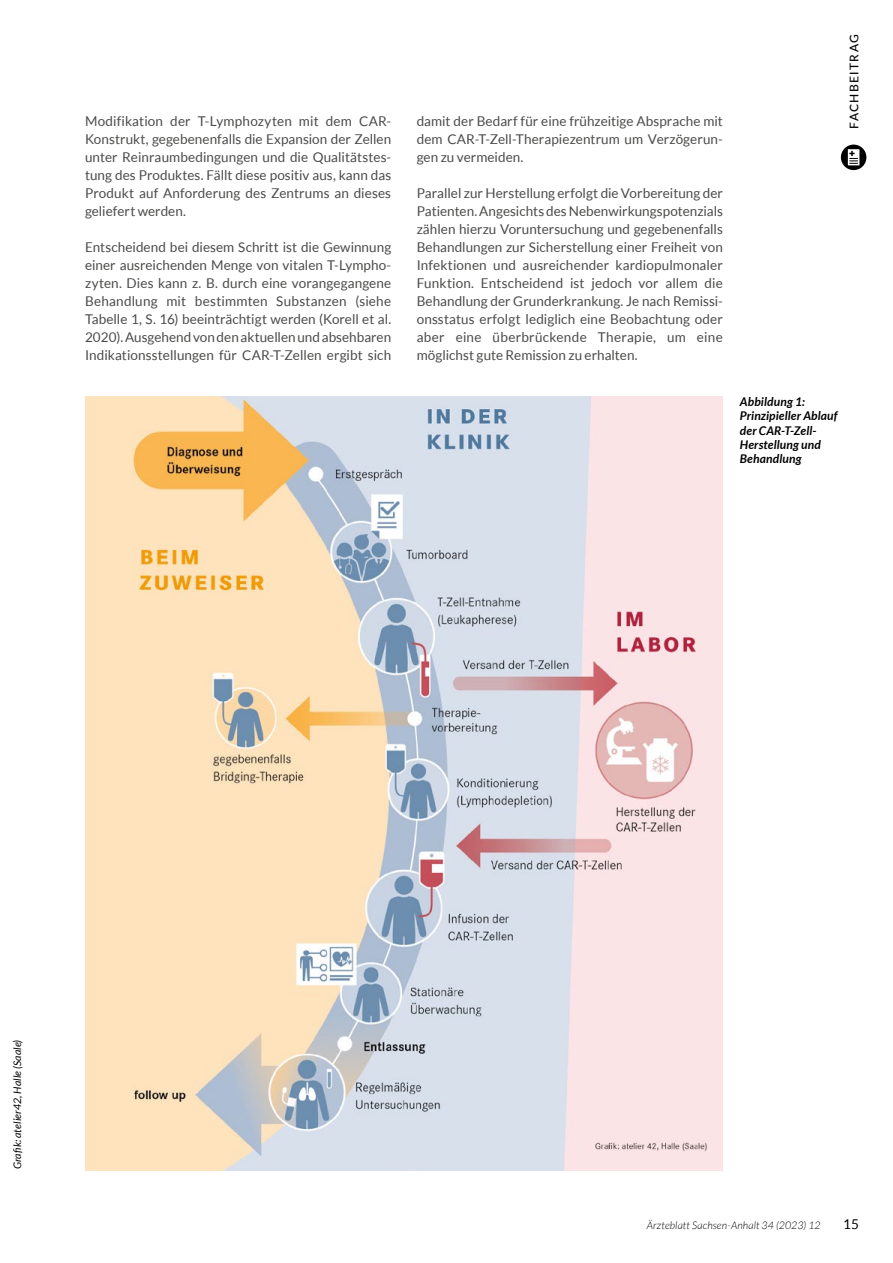
<style>
.page{position:relative;width:893px;height:1263px;background:#fff}
.page>*{position:absolute;margin:0;border:0;box-sizing:border-box;transform-origin:0 0}
.t1{font:13.5px/18px "Lato";letter-spacing:.005em;color:#4a4a49;text-align:justify}
.t2{font:13.5px "Lato";color:#000}
.t3{font:italic 700 12px/14.4px "Lato";letter-spacing:.01em;color:#000}
.t4{font:500 12px "Lato";letter-spacing:.11em;color:#000}
.t5{font:italic 300 10.5px "Lato";letter-spacing:.015em;color:#000}
.t6{font:italic 10.5px "Lato";letter-spacing:.01em;color:#000}
</style>
<div class="page">
<svg style="left:841px;top:145px;width:25px;height:25px"></svg>
<svg style="left:848px;top:149px;width:11px;height:16px"></svg>
<svg style="left:849px;top:151px;width:9px;height:13px"></svg>
<img style="left:85px;top:396px;width:638px;height:774px">
<p class="t1" style="left:85px;top:112px;width:308px">Modifikation der T-Lymphozyten mit dem CAR-Konstrukt, gegebenenfalls die Expansion der Zellen unter Reinraumbedingungen und die Qualitätstes&shy;tung des Produktes. Fällt diese positiv aus, kann das Produkt auf Anforderung des Zentrums an dieses geliefert werden.</p>
<p class="t1" style="left:85px;top:238px;width:308px">Entscheidend bei diesem Schritt ist die Gewinnung einer ausreichenden Menge von vitalen T-Lympho&shy;zyten. Dies kann z. B. durch eine vorangegangene Behandlung mit bestimmten Substanzen (siehe Tabelle 1, S. 16) beeinträchtigt werden (Korell et al.<br>2020). Ausgehend von den aktuellen und absehbaren Indikationsstellungen für CAR-T-Zellen ergibt sich</p>
<p class="t1" style="left:417px;top:112px;width:308px">damit der Bedarf für eine frühzeitige Absprache mit dem CAR-T-Zell-Therapiezentrum um Verzögerun&shy;gen zu vermeiden.</p>
<p class="t1" style="left:417px;top:184px;width:308px">Parallel zur Herstellung erfolgt die Vorbereitung der Patienten. Angesichts des Nebenwirkungspotenzials zählen hierzu Voruntersuchung und gegebenenfalls Behandlungen zur Sicherstellung einer Freiheit von Infektionen und ausreichender kardiopulmonaler Funktion. Entscheidend ist jedoch vor allem die Behandlung der Grunderkrankung. Je nach Remissi&shy;onsstatus erfolgt lediglich eine Beobachtung oder aber eine überbrückende Therapie, um eine möglichst gute Remission zu erhalten.</p>
<p class="t4" style="left:845px;top:129px;width:96px;rotate:-90deg">FACHBEITRAG</p>
<p class="t3" style="left:740px;top:394px;width:99px">Abbildung 1:<br>Prinzipieller Ablauf der CAR-T-Zell-<br>Herstellung und<br>Behandlung</p>
<p class="t6" style="left:12px;top:1169px;width:131px;rotate:-90deg">Grafik: atelier42, Halle (Saale)</p>
<p class="t5" style="left:647px;top:1219px;width:175px">Ärzteblatt Sachsen-Anhalt 34 (2023) 12</p>
<p class="t2" style="left:843px;top:1216px;width:17px">15</p>
</div>
